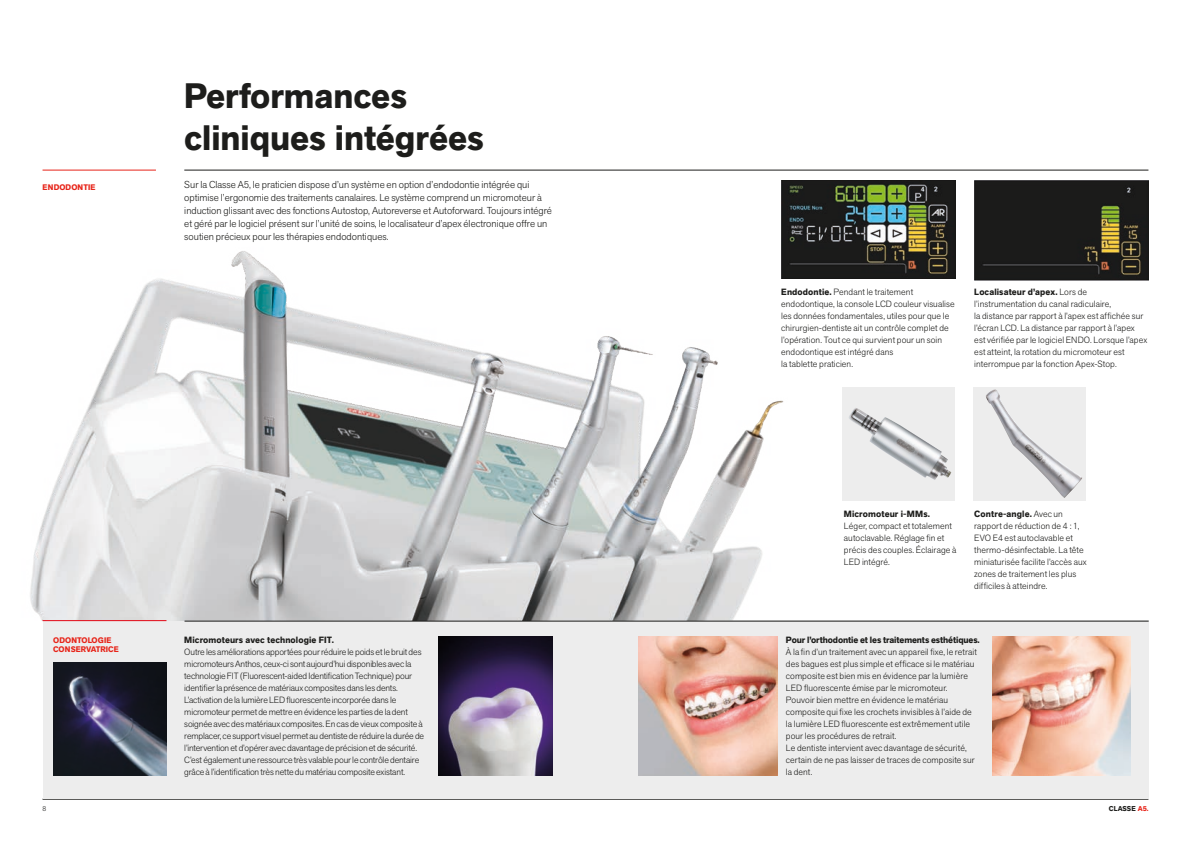
<style>
.page{position:relative;width:1191px;height:842px;background:#fff}
.page>*{position:absolute;margin:0;border:0;box-sizing:border-box;transform-origin:0 0}
.t1{font:700 35px/42px "Akzid Grtsk Next";color:#1d1d1b}
.t2{font:300 10px/13px "Akzid Grtsk Next";color:#1d1d1b}
.t3{font:300 9px/12px "Akzid Grtsk Next";letter-spacing:.01em;color:#1d1d1b}
.t4{font:300 9px/12px "Akzid Grtsk Next";letter-spacing:-.015em;color:#1d1d1b}
.t5{font:700 9px "Akzid Grtsk Next";letter-spacing:.005em;color:#1d1d1b}
.t6{font:700 8px/9.6px "Akzid Grtsk Next";letter-spacing:.01em;color:#e72419}
.t7{font:700 7px "Akzid Grtsk Next";letter-spacing:.01em;color:#1d1d1b}
.t8{font:300 7px "Akzid Grtsk Next";color:#1d1d1b}
.s1{font-weight:700}
.s2{color:#e72419}
</style>
<div class="page">
<hr style="left:184px;top:170px;width:964px;height:1px;background:#1d1d1b">
<hr style="left:43px;top:799px;width:1105px;height:1px;background:#1d1d1b">
<hr style="left:43px;top:170px;width:113px;height:1px;background:#e72419">
<div style="left:43px;top:621px;width:1105px;height:178px;background:#ededed"></div>
<img style="left:30px;top:251px;width:805px;height:370px">
<hr style="left:184px;top:621px;width:964px;height:1px;background:#1d1d1b">
<div style="left:973px;top:387px;width:113px;height:114px;background:#ededed"></div>
<img style="left:986px;top:389px;width:96px;height:109px">
<div style="left:842px;top:388px;width:113px;height:113px;background:#ededed"></div>
<img style="left:849px;top:408px;width:102px;height:72px">
<img style="left:781px;top:181px;width:174px;height:98px">
<img style="left:974px;top:181px;width:174px;height:99px">
<hr style="left:43px;top:620px;width:123px;height:1px;background:#e30614">
<img style="left:992px;top:637px;width:139px;height:138px">
<img style="left:638px;top:637px;width:139px;height:138px">
<img style="left:53px;top:662px;width:113px;height:113px">
<img style="left:439px;top:637px;width:114px;height:138px">
<h1 class="t1" style="left:184px;top:75px;width:301px">Performances cliniques intégrées</h1>
<p class="t6" style="left:43px;top:183px;width:54px">ENDODONTIE</p>
<p class="t2" style="left:184px;top:178px;width:369px">Sur la Classe A5, le praticien dispose d’un système en option d’endodontie intégrée qui optimise l’ergonomie des traitements canalaires. Le système comprend un micromoteur à induction glissant avec des fonctions Autostop, Autoreverse et Autoforward. Toujours intégré et géré par le logiciel présent sur l’unité de soins, le localisateur d’apex électronique offre un soutien précieux pour les thérapies endodontiques.</p>
<p class="t6" style="left:53px;top:635px;width:67px">ODONTOLOGIE<br>CONSERVATRICE</p>
<p class="t5" style="left:184px;top:634px;width:151px">Micromoteurs avec technologie FIT.</p>
<p class="t4" style="left:184px;top:646px;width:241px">Outre les améliorations apportées pour réduire le poids et le bruit des micromoteurs Anthos, ceux-ci sont aujourd’hui disponibles avec la technologie FIT (Fluorescent-aided Identification Technique) pour identifier la présence de matériaux composites dans les dents.<br>L’activation de la lumière LED fluorescente incorporée dans le micromoteur permet de mettre en évidence les parties de la dent soignée avec des matériaux composites. En cas de vieux composite à remplacer, ce support visuel permet au dentiste de réduire la durée de l’intervention et d’opérer avec davantage de précision et de sécurité.<br>C’est également une ressource très valable pour le contrôle dentaire grâce à l’identification très nette du matériau composite existant.</p>
<p class="t3" style="left:781px;top:286px;width:175px"><span class="s1">Endodontie.</span> Pendant le traitement endodontique, la console LCD couleur visualise les données fondamentales, utiles pour que le chirurgien-dentiste ait un contrôle complet de l’opération. Tout ce qui survient pour un soin endodontique est intégré dans<br>la tablette praticien.</p>
<p class="t3" style="left:974px;top:286px;width:174px"><span class="s1">Localisateur d’apex.</span> Lors de l’instrumentation du canal radiculaire,<br>la distance par rapport à l’apex est affichée sur l’écran LCD. La distance par rapport à l’apex est vérifiée par le logiciel ENDO. Lorsque l’apex est atteint, la rotation du micromoteur est interrompue par la fonction Apex-Stop.</p>
<p class="t5" style="left:844px;top:508px;width:88px">Micromoteur i-MMs.</p>
<p class="t3" style="left:844px;top:519px;width:114px">Léger, compact et totalement autoclavable. Réglage fin et précis des couples. Éclairage à<br>LED intégré.</p>
<p class="t3" style="left:974px;top:507px;width:114px"><span class="s1">Contre-angle.</span> Avec un rapport de réduction de 4 : 1,<br>EVO E4 est autoclavable et thermo-désinfectable. La tête miniaturisée facilite l’accès aux zones de traitement les plus difficiles à atteindre.</p>
<p class="t5" style="left:786px;top:634px;width:195px">Pour l’orthodontie et les traitements esthétiques.</p>
<p class="t3" style="left:786px;top:646px;width:193px">À la fin d’un traitement avec un appareil fixe, le retrait des bagues est plus simple et efficace si le matériau composite est bien mis en évidence par la lumière LED fluorescente émise par le micromoteur.<br>Pouvoir bien mettre en évidence le matériau composite qui fixe les crochets invisibles à l’aide de la lumière LED fluorescente est extrêmement utile pour les procédures de retrait.<br>Le dentiste intervient avec davantage de sécurité, certain de ne pas laisser de traces de composite sur la dent.</p>
<p class="t8" style="left:43px;top:804px;width:5px">8</p>
<p class="t7" style="left:1108px;top:804px;width:41px">CLASSE <span class="s2">A5.</span></p>
</div>
